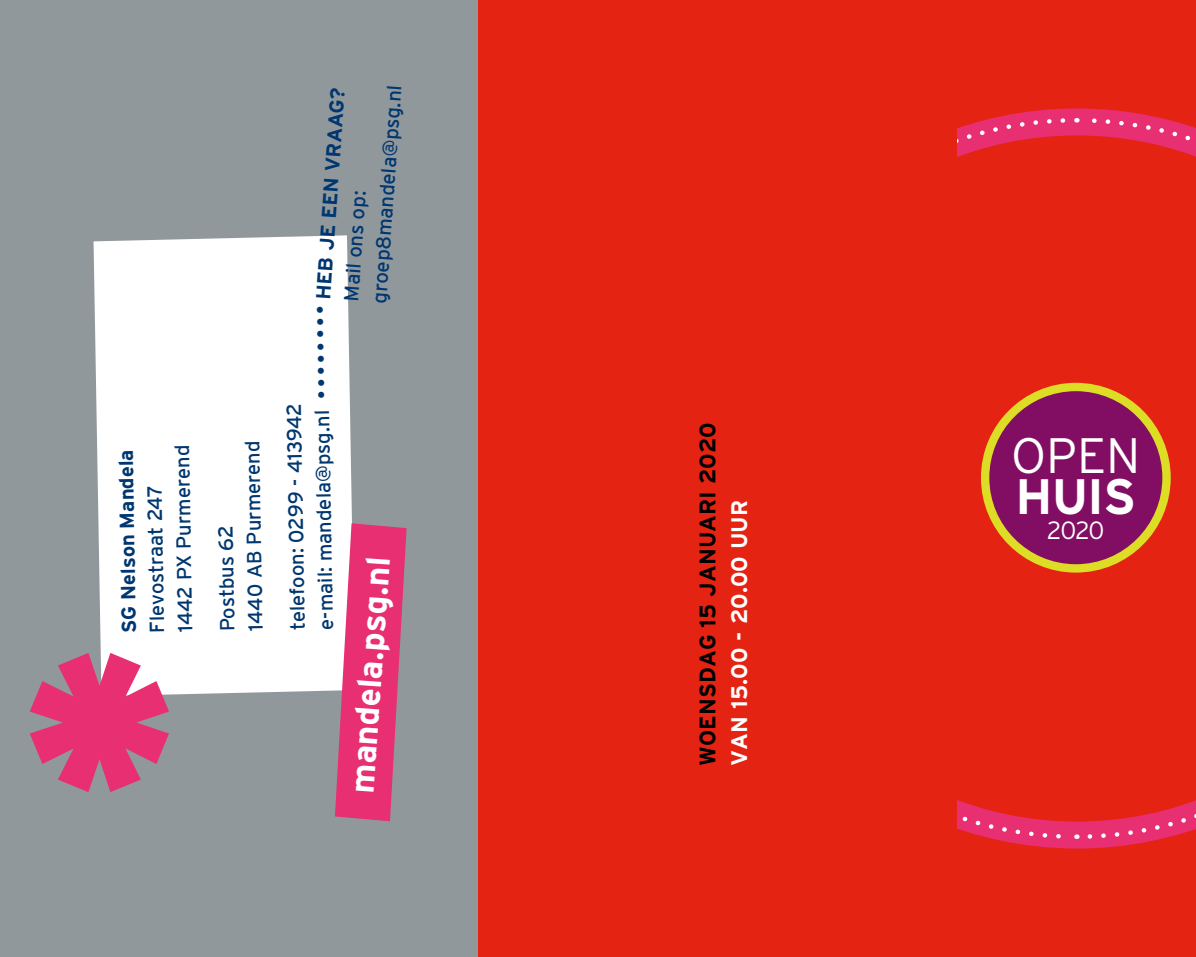
<style>
.page{position:relative;width:1196px;height:957px;background:#fff}
.page>*{position:absolute;margin:0;border:0;box-sizing:border-box;transform-origin:0 0}
.t1{font:300 49.73px "Interstate";color:#fff}
.t2{font:700 49.73px "Interstate";color:#fff}
.t3{font:700 33.75px "Interstate";color:#fff}
.t4{font:300 24.97px "Interstate";color:#fff}
.t5{font:700 22.5px "Interstate";color:#000}
.t6{font:700 22.5px "Interstate";color:#fff}
.t7{font:20.25px/28.1px "Interstate";color:#003770}
.t8{font:700 20.25px "Interstate";color:#003770}
</style>
<div class="page">
<div style="left:957px;top:0;width:239px;height:957px;background:#e42313"></div>
<svg style="left:1003px;top:108px;width:148px;height:740px"></svg>
<svg style="left:957px;top:116px;width:111px;height:352px"></svg>
<svg style="left:957px;top:487px;width:117px;height:354px"></svg>
<svg style="left:1085px;top:487px;width:111px;height:354px"></svg>
<svg style="left:1076px;top:116px;width:120px;height:352px"></svg>
<div style="left:985px;top:387px;width:181px;height:181px;background:#820e64;border-radius:50%"></div>
<div style="left:981px;top:383px;width:190px;height:189px;border:8px solid #dedd26;border-radius:50%"></div>
<div style="left:0;top:0;width:478px;height:957px;background:#91989c"></div>
<div style="left:478px;top:0;width:479px;height:957px;background:#e42313"></div>
<div style="left:94px;top:235px;width:258px;height:460px;background:#fff"></div>
<svg style="left:335px;top:523px;width:72px;height:298px;background:#dc5284"></svg>
<svg style="left:30px;top:653px;width:139px;height:139px"></svg>
<p class="t8" style="left:118px;top:633px;width:185px;rotate:-91deg">SG Nelson Mandela</p>
<p class="t7" style="left:143px;top:633px;width:189px;rotate:-91deg">Flevostraat 247<br>1442 PX Purmerend</p>
<p class="t7" style="left:213px;top:632px;width:192px;rotate:-91deg">Postbus 62<br>1440 AB Purmerend</p>
<p class="t8" style="left:312px;top:298px;width:214px;rotate:-86deg">HEB JE EEN VRAAG?</p>
<p class="t7" style="left:337px;top:300px;width:220px;rotate:-86deg">Mail ons op: groep8mandela@psg.nl</p>
<p class="t7" style="left:284px;top:630px;width:326px;rotate:-91deg">telefoon: 0299 - 413942<br>e-mail: mandela@psg.nl • • • • • • • •</p>
<h2 class="t3" style="left:343px;top:792px;width:238px;rotate:-86deg">mandela.psg.nl</h2>
<p class="t5" style="left:695px;top:765px;width:345px;rotate:-90deg">WOENSDAG 15 JANUARI 2020</p>
<p class="t6" style="left:727px;top:765px;width:267px;rotate:-90deg">VAN 15.00 - 20.00 UUR</p>
<h1 class="t1" style="left:1011px;top:428px;width:131px">OPEN</h1>
<h1 class="t2" style="left:1015px;top:468px;width:122px">HUIS</h1>
<p class="t4" style="left:1047px;top:516px;width:59px">2020</p>
</div>
